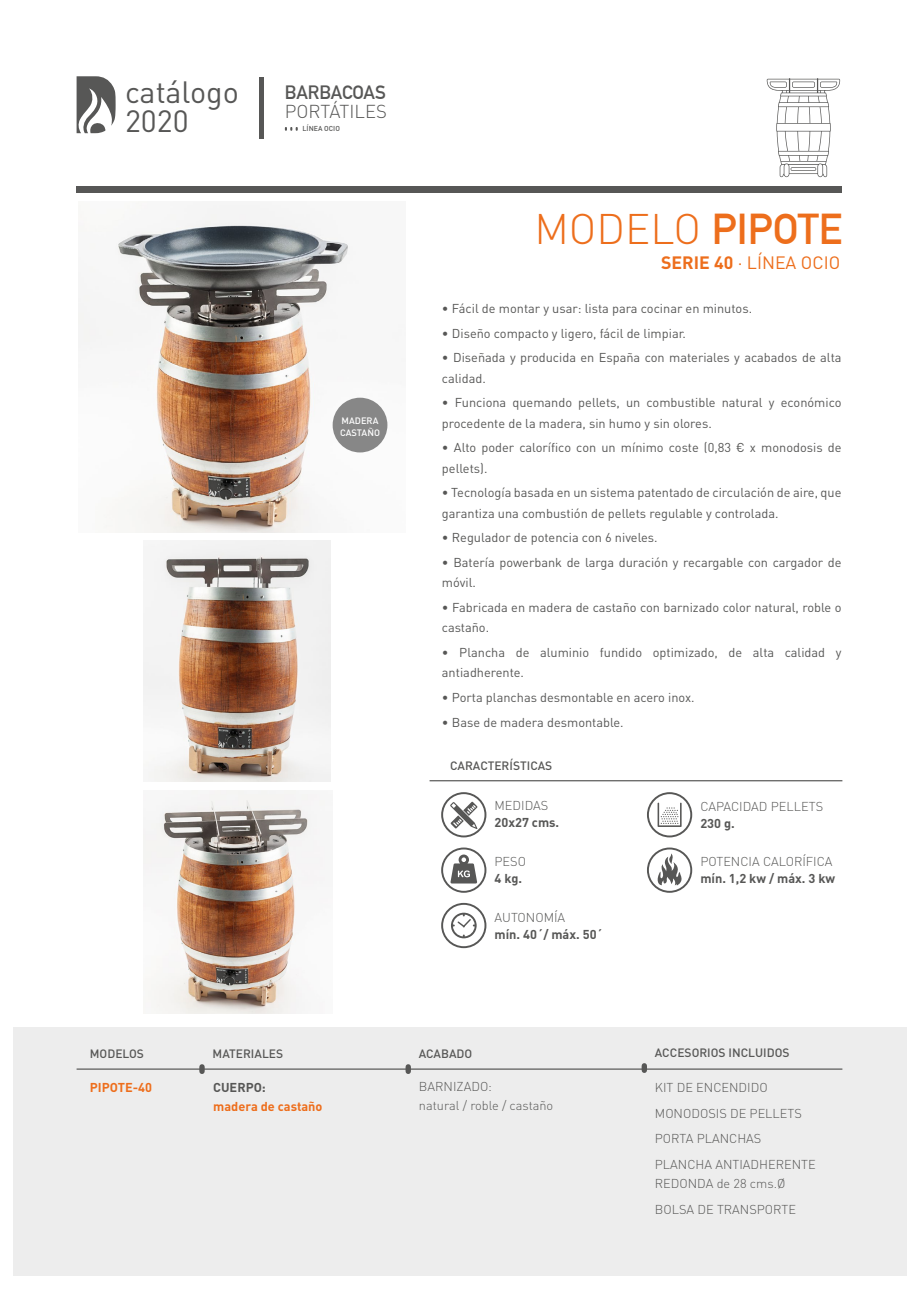
<style>
.page{position:relative;width:919px;height:1289px;background:#fff}
.page>*{position:absolute;margin:0;border:0;box-sizing:border-box;transform-origin:0 0}
.t1{font:300 42.3px "DIN Pro";color:#ed6e1c}
.t2{font:30.45px/28.8px "DIN Pro";color:#575756}
.t3{font:700 18.9px "DIN Alternate";color:#575756}
.t4{font:300 18.45px "DIN Pro";color:#575756}
.t5{font:17.7px "DIN Pro";color:#ed6e1c}
.t6{font:12.75px/20.2px "DIN Pro";color:#575756}
.t7{font:300 12.75px/25.5px "DIN Pro";color:#575756}
.t8{font:700 12.75px "DIN Pro";color:#575756}
.t9{font:700 12.75px "DIN Pro";color:#ed6e1c}
.t10{font:500 12px "DIN Pro";color:#575756}
.t11{font:500 9.15px/12px "DIN Pro";color:#fff}
.t12{font:500 7.05px "DIN Pro";color:#575756}
.s1{font-family:"DIN Alternate";font-weight:700}
.s2{font-weight:700}
</style>
<div class="page">
<div style="left:13px;top:1027px;width:893px;height:249px;background:#ededed"></div>
<svg style="left:766px;top:78px;width:74px;height:99px"></svg>
<img style="left:78px;top:205px;width:310px;height:327px">
<img style="left:143px;top:540px;width:187px;height:242px">
<img style="left:143px;top:790px;width:182px;height:223px">
<div style="left:77px;top:187px;width:765px;height:6px;background:#575756"></div>
<svg style="left:77px;top:76px;width:39px;height:57px"></svg>
<hr style="left:259px;top:77px;width:4px;height:61px;background:#575756">
<svg style="left:285px;top:127px;width:13px;height:4px"></svg>
<svg style="left:441px;top:847px;width:45px;height:45px"></svg>
<svg style="left:647px;top:847px;width:45px;height:45px"></svg>
<svg style="left:441px;top:792px;width:45px;height:45px"></svg>
<svg style="left:647px;top:792px;width:45px;height:45px"></svg>
<svg style="left:441px;top:902px;width:45px;height:46px"></svg>
<hr style="left:429px;top:780px;width:413px;height:1px;background:#575756">
<hr style="left:77px;top:1068px;width:765px;height:1px;background:#575756">
<svg style="left:641px;top:1063px;width:6px;height:9px"></svg>
<svg style="left:199px;top:1064px;width:6px;height:9px"></svg>
<svg style="left:405px;top:1064px;width:6px;height:9px"></svg>
<div style="left:332px;top:397px;width:55px;height:55px;background:#878787;border-radius:50%"></div>
<h2 class="t2" style="left:125px;top:76px;width:115px">catálogo<br>2020</h2>
<h3 class="t3" style="left:285px;top:81px;width:103px">BARBACOAS</h3>
<h3 class="t4" style="left:285px;top:99px;width:103px">PORTÁTILES</h3>
<p class="t12" style="left:302px;top:124px;width:39px">LÍNEA OCIO</p>
<p class="t11" style="left:340px;top:414px;width:41px">MADERA<br>CASTAÑO</p>
<h1 class="t1" style="left:534px;top:200px;width:309px">MODELO <span class="s1">PIPOTE</span></h1>
<h3 class="t5" style="left:661px;top:251px;width:180px"><span class="s2">SERIE 40</span> · LÍNEA OCIO</h3>
<p class="t6" style="left:442px;top:297px;width:312px">• Fácil de montar y usar: lista para cocinar en minutos.</p>
<p class="t6" style="left:442px;top:322px;width:245px">• Diseño compacto y ligero, fácil de limpiar.</p>
<p class="t6" style="left:442px;top:347px;width:401px">• Diseñada y producida en España con materiales y acabados de alta calidad.</p>
<p class="t6" style="left:442px;top:392px;width:401px">• Funciona quemando pellets, un combustible natural y económico procedente de la madera, sin humo y sin olores.</p>
<p class="t6" style="left:442px;top:437px;width:401px">• Alto poder calorífico con un mínimo coste (0,83 € x monodosis de pellets).</p>
<p class="t6" style="left:442px;top:482px;width:401px">• Tecnología basada en un sistema patentado de circulación de aire, que garantiza una combustión de pellets regulable y controlada.</p>
<p class="t6" style="left:442px;top:527px;width:217px">• Regulador de potencia con 6 niveles.</p>
<p class="t6" style="left:442px;top:552px;width:401px">• Batería powerbank de larga duración y recargable con cargador de móvil.</p>
<p class="t6" style="left:442px;top:597px;width:401px">• Fabricada en madera de castaño con barnizado color natural, roble o castaño.</p>
<p class="t6" style="left:442px;top:642px;width:401px">• Plancha de aluminio fundido optimizado, de alta calidad y antiadherente.</p>
<p class="t6" style="left:442px;top:687px;width:254px">• Porta planchas desmontable en acero inox.</p>
<p class="t6" style="left:442px;top:711px;width:183px">• Base de madera desmontable.</p>
<p class="t10" style="left:450px;top:757px;width:104px">CARACTERÍSTICAS</p>
<p class="t7" style="left:494px;top:792px;width:55px">MEDIDAS</p>
<p class="t8" style="left:494px;top:814px;width:66px">20x27 cms.</p>
<p class="t7" style="left:494px;top:847px;width:33px">PESO</p>
<p class="t8" style="left:494px;top:869px;width:29px">4 kg.</p>
<p class="t7" style="left:494px;top:903px;width:72px">AUTONOMÍA</p>
<p class="t8" style="left:494px;top:925px;width:110px">mín. 40´/ máx. 50´</p>
<p class="t7" style="left:700px;top:792px;width:124px">CAPACIDAD PELLETS</p>
<p class="t8" style="left:700px;top:814px;width:36px">230 g.</p>
<p class="t7" style="left:700px;top:848px;width:134px">POTENCIA CALORÍFICA</p>
<p class="t8" style="left:700px;top:870px;width:136px">mín. 1,2 kw / máx. 3 kw</p>
<p class="t10" style="left:90px;top:1045px;width:56px">MODELOS</p>
<p class="t10" style="left:212px;top:1045px;width:72px">MATERIALES</p>
<p class="t10" style="left:655px;top:1044px;width:136px">ACCESORIOS INCLUIDOS</p>
<p class="t10" style="left:419px;top:1045px;width:55px">ACABADO</p>
<p class="t9" style="left:90px;top:1079px;width:64px">PIPOTE-40</p>
<p class="t8" style="left:213px;top:1078px;width:54px">CUERPO:</p>
<p class="t9" style="left:213px;top:1097px;width:111px">madera de castaño</p>
<p class="t7" style="left:419px;top:1075px;width:136px;line-height:19.5px">BARNIZADO:<br>natural / roble / castaño</p>
<p class="t7" style="left:655px;top:1074px;width:162px">KIT DE ENCENDIDO<br>MONODOSIS DE PELLETS<br>PORTA PLANCHAS<br>PLANCHA ANTIADHERENTE</p>
<p class="t7" style="left:655px;top:1170px;width:143px">REDONDA de 28 cms.Ø<br>BOLSA DE TRANSPORTE</p>
</div>
